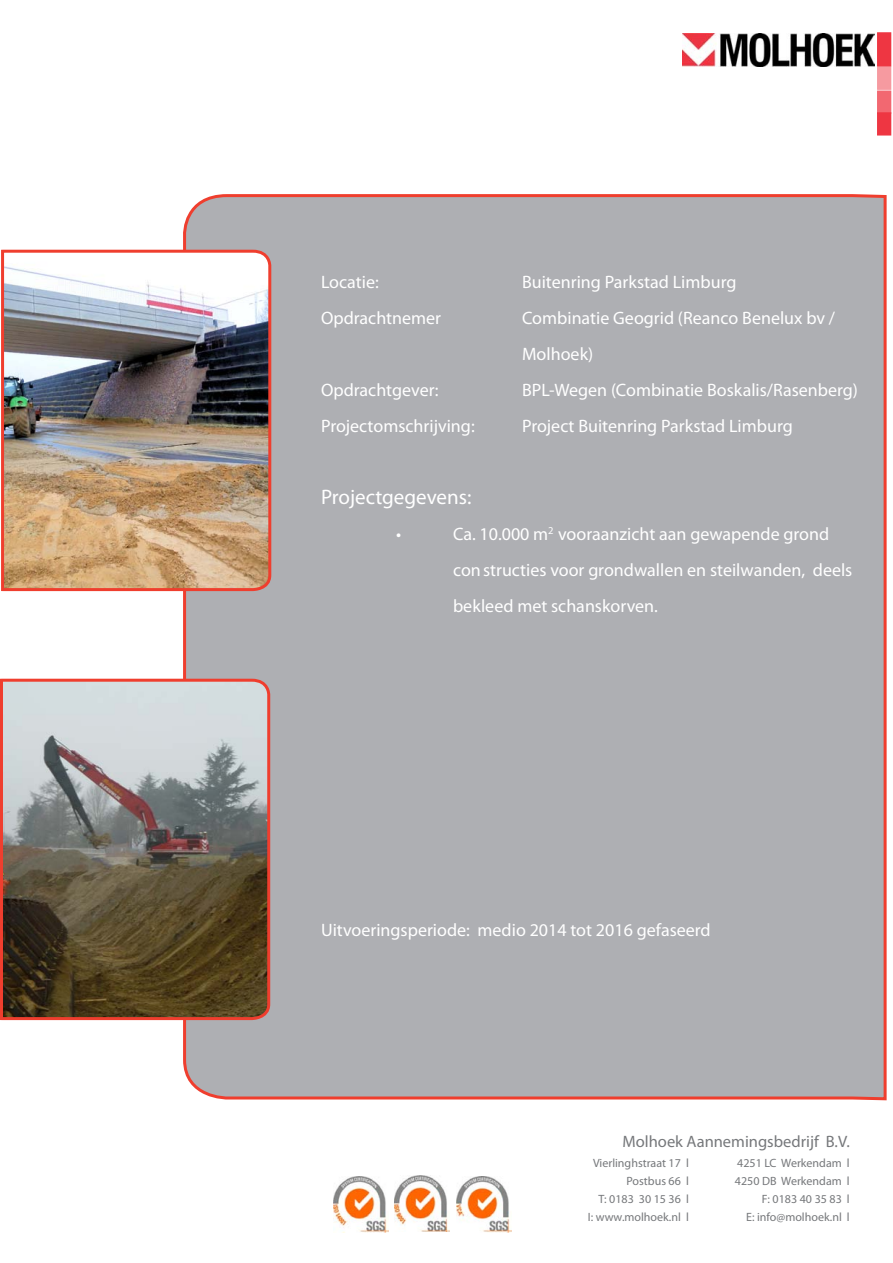
<style>
.page{position:relative;width:893px;height:1263px;background:#fff}
.page>*{position:absolute;margin:0;border:0;box-sizing:border-box;transform-origin:0 0}
.Subkop{font:21px "Myriad Pro";color:#fff}
.locatie__opdrachtgev{font:18px/36px "Myriad Pro";color:#fff}
.Subkop-2{font:18px/36px "Myriad Pro";color:#fff}
.Adres_kop{font:16.5px "Myriad Pro";color:#76787b}
.Adres_Brood{font:12px "Myriad Pro";color:#76787b}
</style>
<div class="page">
<img style="left:682px;top:33px;width:192px;height:33px">
<div style="left:877px;top:32px;width:14px;height:35px;background:#ee3642;border:2px solid #ee3642"></div>
<div style="left:877px;top:67px;width:14px;height:23px;background:#f69aa0"></div>
<div style="left:877px;top:91px;width:14px;height:23px;background:#f26871"></div>
<div style="left:877px;top:112px;width:14px;height:24px;background:#ee3642;border:2px solid #ee3642"></div>
<div style="left:183px;top:194px;width:704px;height:907px;background:#aeafb3"></div>
<svg style="left:0;top:677px;width:272px;height:344px;background:#84796c"></svg>
<img style="left:1px;top:248px;width:272px;height:345px">
<img style="left:334px;top:1177px;width:54px;height:56px">
<img style="left:457px;top:1177px;width:54px;height:56px">
<img style="left:395px;top:1176px;width:54px;height:56px">
<p class="locatie__opdrachtgev" style="left:321px;top:264px;width:59px">Locatie:</p>
<p class="locatie__opdrachtgev" style="left:522px;top:264px;width:216px">Buitenring Parkstad Limburg</p>
<p class="locatie__opdrachtgev" style="left:321px;top:300px;width:122px">Opdrachtnemer</p>
<p class="locatie__opdrachtgev" style="left:522px;top:300px;width:315px">Combinatie Geogrid (Reanco Benelux bv /<br>Molhoek)</p>
<p class="locatie__opdrachtgev" style="left:321px;top:372px;width:119px">Opdrachtgever:</p>
<p class="locatie__opdrachtgev" style="left:522px;top:372px;width:337px">BPL-Wegen (Combinatie Boskalis/Rasenberg)</p>
<p class="locatie__opdrachtgev" style="left:321px;top:408px;width:155px">Projectomschrijving:</p>
<p class="locatie__opdrachtgev" style="left:522px;top:408px;width:272px">Project Buitenring Parkstad Limburg</p>
<p class="Subkop" style="left:321px;top:484px;width:152px">Projectgegevens:</p>
<p class="Subkop-2" style="left:396px;top:516px;width:7px">•</p>
<p class="Subkop-2" style="left:453px;top:516px;width:401px">Ca. 10.000 m<sup>2</sup> vooraanzicht aan gewapende grond constructies voor grondwallen en steilwanden, deels bekleed met schanskorven.</p>
<p class="Subkop-2" style="left:321px;top:912px;width:391px">Uitvoeringsperiode: medio 2014 tot 2016 gefaseerd</p>
<p class="Adres_kop" style="left:622px;top:1131px;width:229px">Molhoek Aannemingsbedrijf B.V.</p>
<p class="Adres_Brood" style="left:593px;top:1156px;width:97px">Vierlinghstraat 17 l</p>
<p class="Adres_Brood" style="left:626px;top:1174px;width:64px">Postbus 66 l</p>
<p class="Adres_Brood" style="left:598px;top:1192px;width:92px">T: 0183 30 15 36 l</p>
<p class="Adres_Brood" style="left:588px;top:1210px;width:103px">I: www.molhoek.nl l</p>
<p class="Adres_Brood" style="left:737px;top:1156px;width:114px">4251 LC Werkendam l</p>
<p class="Adres_Brood" style="left:735px;top:1174px;width:116px">4250 DB Werkendam l</p>
<p class="Adres_Brood" style="left:762px;top:1192px;width:89px">F: 0183 40 35 83 l</p>
<p class="Adres_Brood" style="left:746px;top:1210px;width:105px">E: info@molhoek.nl l</p>
</div>
